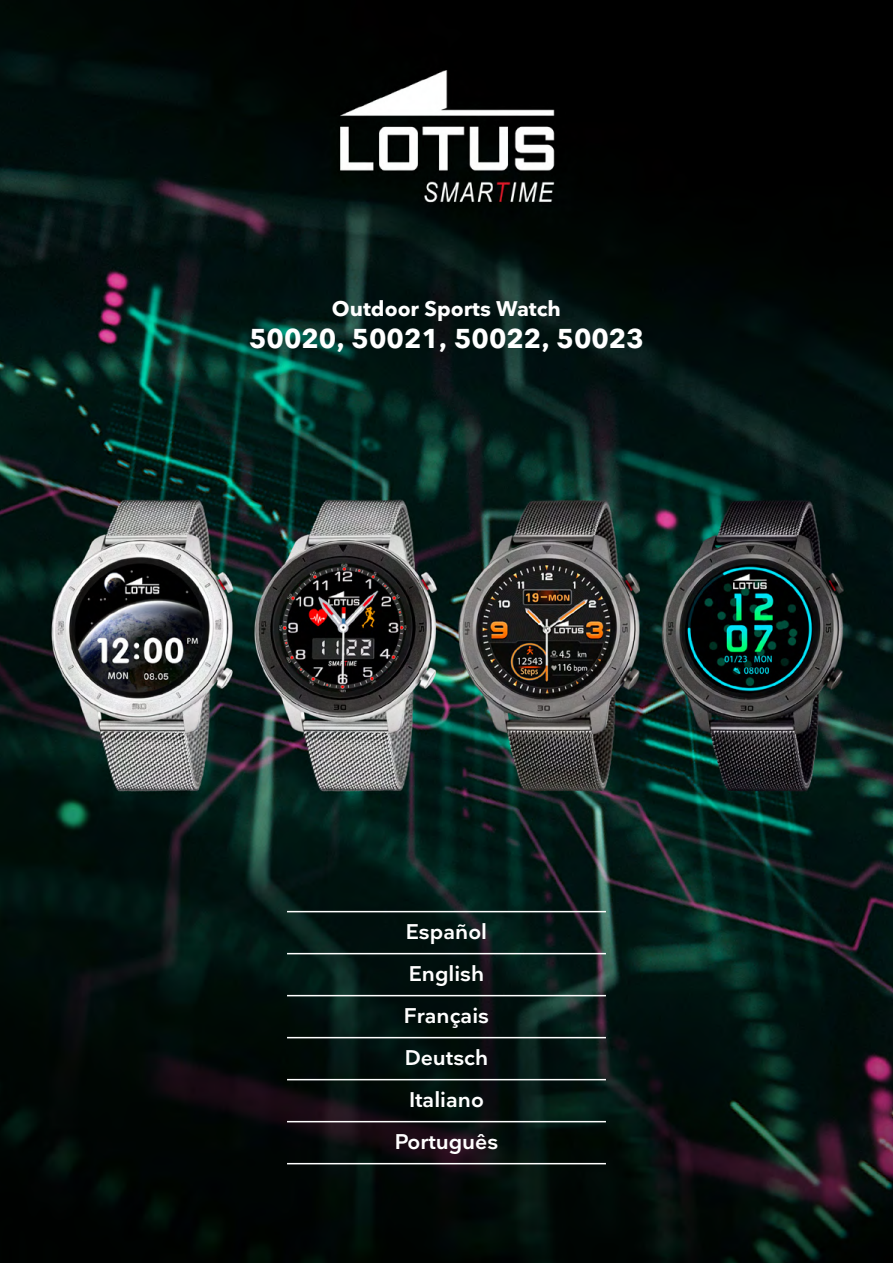
<style>
.page{position:relative;width:893px;height:1263px;background:#fff}
.page>*{position:absolute;margin:0;border:0;box-sizing:border-box;transform-origin:0 0}
.t1{font:700 27px "Nationale";color:#fff}
.t2{font:600 21px/42px "Nationale";color:#fff;text-align:center}
.t3{font:700 21px "Nationale";color:#fff}
</style>
<div class="page">
<img style="left:0;top:0;width:893px;height:1263px">
<hr style="left:287px;top:911px;width:319px;height:1px;background:#fff">
<hr style="left:287px;top:953px;width:319px;height:1px;background:#fff">
<hr style="left:287px;top:995px;width:319px;height:1px;background:#fff">
<hr style="left:287px;top:1037px;width:319px;height:1px;background:#fff">
<hr style="left:287px;top:1079px;width:319px;height:1px;background:#fff">
<hr style="left:287px;top:1121px;width:319px;height:1px;background:#fff">
<hr style="left:287px;top:1163px;width:319px;height:1px;background:#fff">
<p class="t3" style="left:332px;top:295px;width:231px">Outdoor Sports Watch</p>
<p class="t1" style="left:249px;top:321px;width:396px">50020, 50021, 50022, 50023</p>
<p class="t2" style="left:395px;top:910px;width:105px">Español<br>English<br>Français<br>Deutsch<br>Italiano<br>Português</p>
</div>
